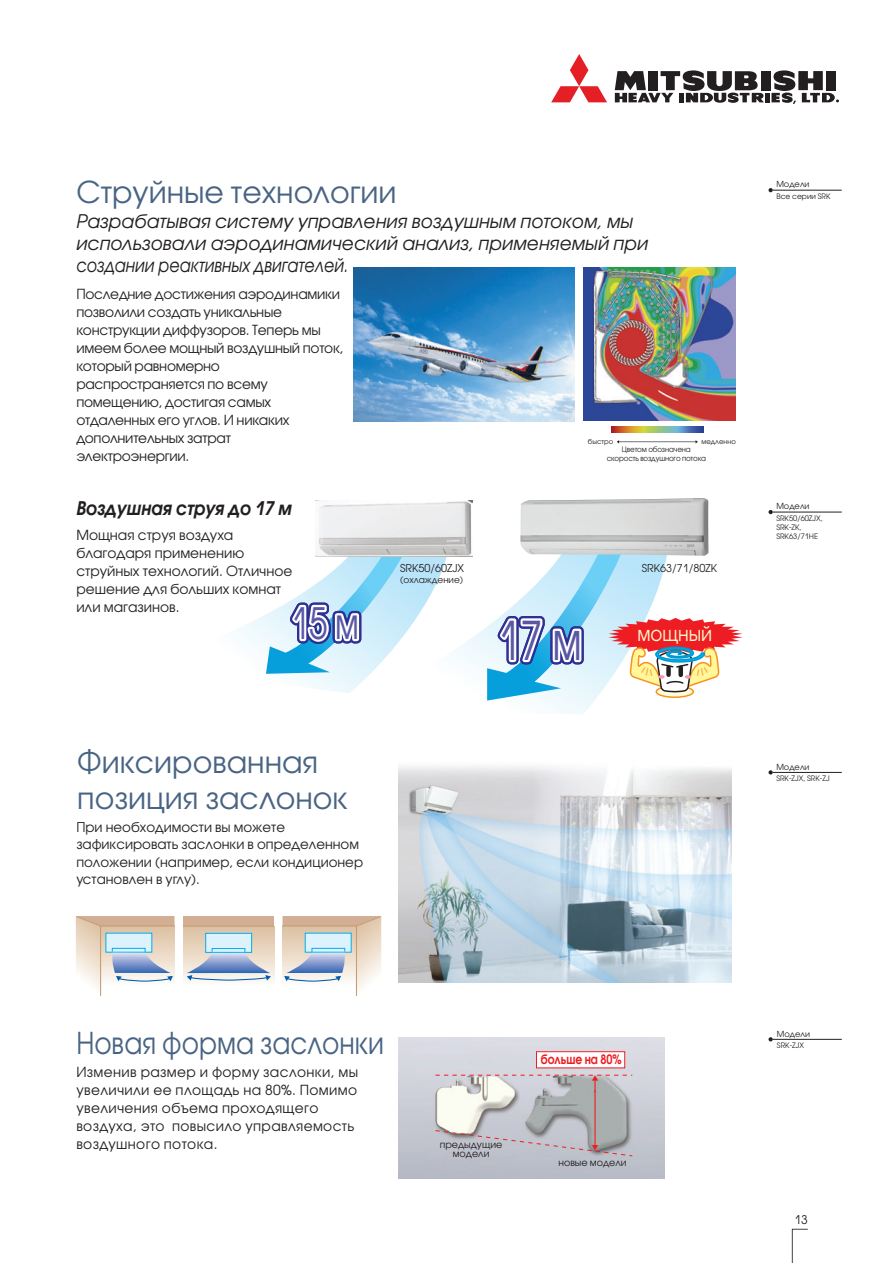
<style>
.page{position:relative;width:893px;height:1263px;background:#fff}
.page>*{position:absolute;margin:0;border:0;box-sizing:border-box;transform-origin:0 0}
.t1{font:53.1px "Avant Garde Gothic C";color:#2e3092;scale:.77 1}
.t2{font:43.05px "Avant Garde Gothic C";color:#2e3092;scale:.77 1}
.t3{font:30px/36px "Avant Garde Gothic C";color:#496483}
.t4{font:30px "Avant Garde Gothic C";color:#496483;scale:.88 1}
.t5{font:20.25px "Avant Garde Gothic C";color:#fffbcc;scale:.9 1}
.t6{font:italic 18.75px/21.8px "Avant Garde Gothic C";color:#231f20}
.t7{font:italic 600 18.75px "Avant Garde Gothic C";color:#231f20;scale:.92 1}
.t8{font:13.8px/18px "Avant Garde Gothic C";letter-spacing:-.02em;color:#231f20}
.t9{font:13.8px/18px "Avant Garde Gothic C";letter-spacing:.025em;color:#231f20}
.t10{font:13.8px/18px "Avant Garde Gothic C";color:#231f20}
.t11{font:13.35px/17.5px "Avant Garde Gothic C";color:#231f20}
.t12{font:600 12.9px "Avant Garde Gothic C";color:#ee1d23;scale:.83 1}
.t13{font:12px "Avant Garde Gothic C";color:#231f20}
.t14{font:10.8px "Avant Garde Gothic C";color:#231f20}
.t15{font:9.6px/9px "Avant Garde Gothic C";color:#231f20;text-align:center}
.t16{font:9px "Avant Garde Gothic C";color:#231f20}
.t17{font:8.25px "Avant Garde Gothic C";color:#231f20}
.t18{font:7.5px/9px "Avant Garde Gothic C";letter-spacing:-.02em;color:#231f20}
.t19{font:7.5px/9px "Avant Garde Gothic C";letter-spacing:-.02em;color:#231f20;text-align:center;scale:.95 1}
.t20{font:7.5px "Avant Garde Gothic C";color:#231f20}
.t21{font:6.9px "Avant Garde Gothic C";color:#231f20}
</style>
<div class="page">
<svg style="left:792px;top:1229px;width:16px;height:34px"></svg>
<svg style="left:551px;top:54px;width:56px;height:48px"></svg>
<div style="left:761px;top:71px;width:9px;height:19px;background:#231f20"></div>
<div style="left:765px;top:93px;width:5px;height:9px;background:#231f20"></div>
<svg style="left:771px;top:70px;width:68px;height:34px"></svg>
<svg style="left:615px;top:70px;width:149px;height:33px"></svg>
<hr style="left:0;top:54px;width:1px;height:99px;background:#7daac0">
<hr style="left:773px;top:190px;width:69px;height:1px;background:#231f20">
<svg style="left:768px;top:188px;width:5px;height:4px"></svg>
<svg style="left:452px;top:627px;width:143px;height:87px"></svg>
<hr style="left:773px;top:512px;width:69px;height:1px;background:#231f20">
<svg style="left:768px;top:510px;width:5px;height:4px"></svg>
<svg style="left:236px;top:557px;width:211px;height:136px"></svg>
<svg style="left:266px;top:552px;width:143px;height:122px"></svg>
<img style="left:316px;top:500px;width:157px;height:57px">
<svg style="left:487px;top:511px;width:255px;height:189px"></svg>
<div style="left:183px;top:916px;width:91px;height:10px;background:#d1ae94"></div>
<svg style="left:183px;top:927px;width:91px;height:54px"></svg>
<div style="left:206px;top:933px;width:46px;height:19px;background:#dcf2fc"></div>
<div style="left:205px;top:933px;width:47px;height:20px;border:1px solid #00aeef"></div>
<svg style="left:187px;top:948px;width:84px;height:33px;background:#b0c0d4"></svg>
<hr style="left:183px;top:926px;width:91px;height:1px;background:#c69c6e">
<svg style="left:75px;top:916px;width:100px;height:80px"></svg>
<svg style="left:282px;top:916px;width:100px;height:80px"></svg>
<img style="left:583px;top:267px;width:152px;height:154px">
<svg style="left:617px;top:440px;width:81px;height:3px"></svg>
<img style="left:611px;top:427px;width:93px;height:6px">
<img style="left:353px;top:267px;width:222px;height:154px">
<img style="left:398px;top:765px;width:333px;height:217px">
<hr style="left:773px;top:1039px;width:69px;height:1px;background:#231f20">
<svg style="left:768px;top:1037px;width:5px;height:4px"></svg>
<img style="left:398px;top:1037px;width:266px;height:142px">
<svg style="left:434px;top:1075px;width:199px;height:82px;background:#c0bfc2"></svg>
<div style="left:536px;top:1052px;width:89px;height:16px;background:#fff"></div>
<div style="left:536px;top:1051px;width:89px;height:17px;border:1px solid #ee1d23"></div>
<hr style="left:773px;top:772px;width:69px;height:1px;background:#231f20">
<svg style="left:768px;top:770px;width:5px;height:4px"></svg>
<img style="left:520px;top:498px;width:188px;height:58px">
<h3 class="t3" style="left:76px;top:174px;width:322px">Струйные технологии</h3>
<h3 class="t6" style="left:76px;top:211px;width:574px">Разрабатывая систему управления воздушным потоком, мы использовали аэродинамический анализ, применяемый при создании реактивных двигателей.</h3>
<p class="t8" style="left:76px;top:285px;width:269px">Последние достижения аэродинамики позволили создать уникальные конструкции диффузоров. Теперь мы имеем более мощный воздушный поток, который равномерно распространяется по всему помещению, достигая самых отдаленных его углов. И никаких дополнительных затрат электроэнергии.</p>
<h3 class="t7" style="left:76px;top:497px;width:236px">Воздушная струя до 17 м</h3>
<p class="t10" style="left:76px;top:526px;width:218px">Мощная струя воздуха благодаря применению струйных технологий. Отличное решение для больших комнат или магазинов.</p>
<h2 class="t2" style="left:291px;top:598px;width:90px">15 м</h2>
<p class="t14" style="left:400px;top:562px;width:65px">SRK50/60ZJX</p>
<p class="t16" style="left:400px;top:574px;width:64px">(охлаждение)</p>
<h3 class="t3" style="left:77px;top:744px;width:272px">Фиксированная позиция заслонок</h3>
<p class="t11" style="left:76px;top:818px;width:288px">При необходимости вы можете зафиксировать заслонки в определенном положении (например, если кондиционер установлен в углу).</p>
<p class="t21" style="left:588px;top:437px;width:27px">быстро</p>
<p class="t21" style="left:701px;top:437px;width:36px">медленно</p>
<p class="t19" style="left:607px;top:444px;width:106px">Цветом обозначена скорость воздушного потока</p>
<h1 class="t1" style="left:498px;top:609px;width:111px">17 м</h1>
<p class="t14" style="left:642px;top:562px;width:77px">SRK63/71/80ZK</p>
<h3 class="t5" style="left:637px;top:621px;width:85px">мощный</h3>
<p class="t17" style="left:776px;top:180px;width:35px">Модели</p>
<p class="t20" style="left:776px;top:192px;width:56px">Все серии SRK</p>
<p class="t17" style="left:776px;top:501px;width:35px">Модели</p>
<p class="t18" style="left:776px;top:513px;width:48px">SRK50/60ZJX,<br>SRK-ZK,<br>SRK63/71HE</p>
<p class="t17" style="left:776px;top:762px;width:35px">Модели</p>
<p class="t18" style="left:776px;top:774px;width:55px">SRK-ZJX, SRK-ZJ</p>
<h3 class="t4" style="left:76px;top:1025px;width:351px">Новая форма заслонки</h3>
<p class="t9" style="left:76px;top:1062px;width:283px">Изменив размер и форму заслонки, мы увеличили ее площадь на 80%. Помимо увеличения объема проходящего воздуха, это повысило управляемость воздушного потока.</p>
<p class="t15" style="left:440px;top:1140px;width:64px">предыдущие модели</p>
<p class="t12" style="left:541px;top:1052px;width:99px">больше на 80%</p>
<p class="t15" style="left:558px;top:1158px;width:70px">новые модели</p>
<p class="t17" style="left:777px;top:1029px;width:35px">Модели</p>
<p class="t18" style="left:777px;top:1040px;width:28px">SRK-ZJX</p>
<p class="t13" style="left:795px;top:1212px;width:15px">13</p>
</div>
